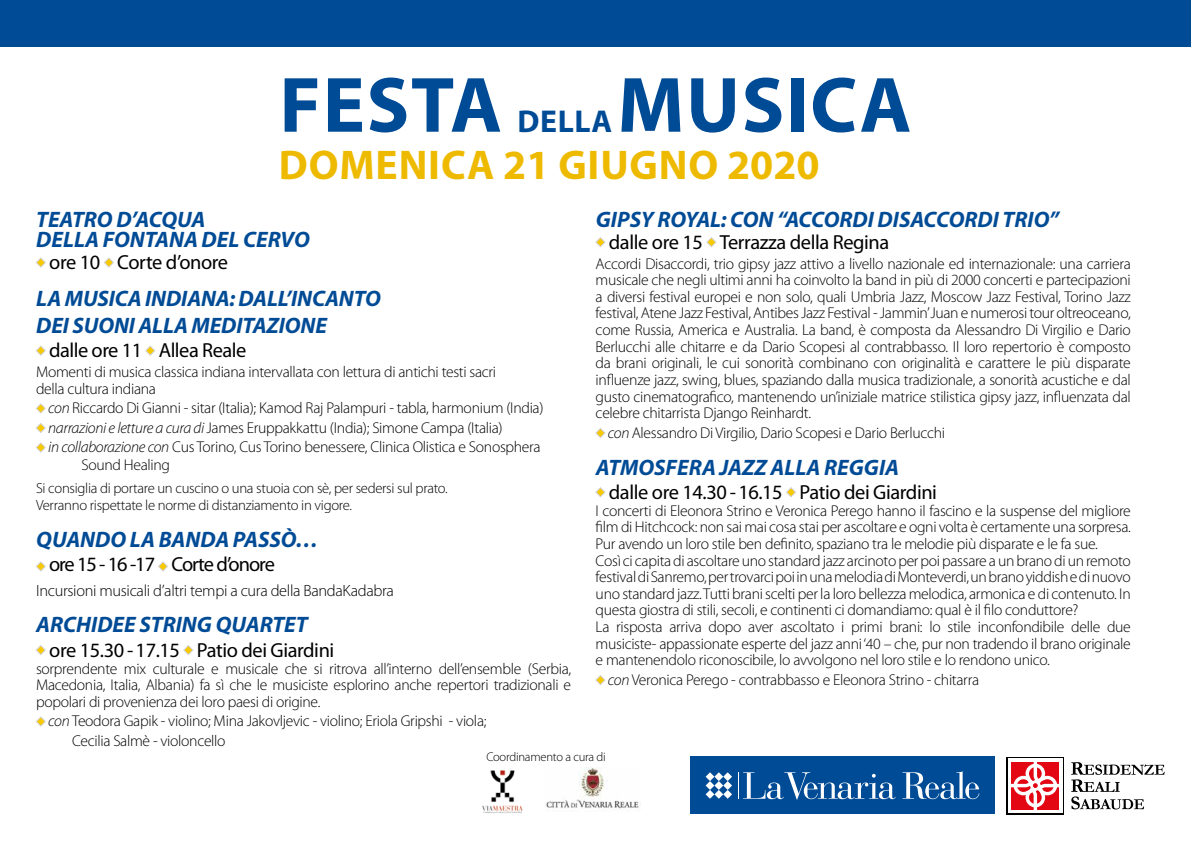
<style>
.page{position:relative;width:1191px;height:842px;background:#fff}
.page>*{position:absolute;margin:0;border:0;box-sizing:border-box;transform-origin:0 0}
.t1{font:700 79.2px "Myriad Pro";letter-spacing:.02em;color:#004b96}
.t2{font:700 41.7px "Myriad Pro";letter-spacing:.02em;color:#eeba00}
.t3{font:700 31.7px "Myriad Pro";letter-spacing:.02em;color:#004b96}
.t4{font:italic 700 22.4px/20.4px "Myriad Pro";color:#004b96}
.t5{font:20.4px "Myriad Pro";letter-spacing:-.02em;color:#000}
.t6{font:20.4px "Myriad Pro";letter-spacing:-.05em;color:#000}
.t7{font:300 16.3px "Myriad Pro";letter-spacing:-.02em;color:#000}
.t8{font:300 15.7px/16.6px "Myriad Pro";letter-spacing:-.02em;color:#000}
.t9{font:300 14.7px/17.6px "Myriad Pro";letter-spacing:-.02em;color:#000}
.t10{font:300 12.6px "Myriad Pro";letter-spacing:-.02em;color:#000}
.s1{font-style:italic}
</style>
<div class="page">
<div style="left:0;top:0;width:1191px;height:47px;background:#004b96"></div>
<div style="left:690px;top:757px;width:304px;height:57px;background:#004b96"></div>
<svg style="left:705px;top:772px;width:27px;height:27px"></svg>
<svg style="left:738px;top:772px;width:157px;height:28px"></svg>
<svg style="left:902px;top:771px;width:77px;height:28px"></svg>
<div style="left:1006px;top:757px;width:57px;height:57px;background:#000"></div>
<div style="left:1008px;top:758px;width:54px;height:55px;background:#fff"></div>
<svg style="left:1011px;top:762px;width:48px;height:48px"></svg>
<svg style="left:1071px;top:762px;width:93px;height:47px"></svg>
<img style="left:482px;top:770px;width:41px;height:44px">
<img style="left:546px;top:768px;width:95px;height:42px">
<svg style="left:36px;top:257px;width:10px;height:11px"></svg>
<svg style="left:104px;top:257px;width:10px;height:11px"></svg>
<svg style="left:36px;top:345px;width:10px;height:11px"></svg>
<svg style="left:145px;top:345px;width:10px;height:11px"></svg>
<svg style="left:36px;top:403px;width:10px;height:11px"></svg>
<svg style="left:36px;top:423px;width:10px;height:10px"></svg>
<svg style="left:36px;top:442px;width:10px;height:11px"></svg>
<svg style="left:36px;top:561px;width:10px;height:11px"></svg>
<svg style="left:158px;top:561px;width:10px;height:10px"></svg>
<svg style="left:36px;top:645px;width:10px;height:10px"></svg>
<svg style="left:183px;top:645px;width:10px;height:10px"></svg>
<svg style="left:36px;top:716px;width:10px;height:11px"></svg>
<svg style="left:595px;top:237px;width:10px;height:10px"></svg>
<svg style="left:706px;top:237px;width:10px;height:10px"></svg>
<svg style="left:595px;top:428px;width:10px;height:10px"></svg>
<svg style="left:595px;top:487px;width:10px;height:10px"></svg>
<svg style="left:786px;top:487px;width:10px;height:10px"></svg>
<svg style="left:595px;top:675px;width:10px;height:10px"></svg>
<h1 class="t1" style="left:279px;top:61px;width:224px">FESTA</h1>
<h3 class="t3" style="left:517px;top:103px;width:96px">DELLA</h3>
<h1 class="t1" style="left:617px;top:61px;width:296px">MUSICA</h1>
<h2 class="t2" style="left:279px;top:142px;width:542px">DOMENICA 21 GIUGNO 2020</h2>
<h3 class="t4" style="left:36px;top:209px;width:275px">TEATRO D’ACQUA<br>DELLA FONTANA DEL CERVO</h3>
<p class="t5" style="left:49px;top:251px;width:180px">ore 10 Corte d’onore</p>
<h3 class="t4" style="left:36px;top:285px;width:346px;line-height:26.9px">LA MUSICA INDIANA: DALL’INCANTO<br>DEI SUONI ALLA MEDITAZIONE</h3>
<p class="t5" style="left:49px;top:339px;width:198px">dalle ore 11 Allea Reale</p>
<p class="t8" style="left:36px;top:364px;width:462px">Momenti di musica classica indiana intervallata con lettura di antichi testi sacri della cultura indiana</p>
<p class="t8" style="left:48px;top:398px;width:497px;line-height:19.6px"><span class="s1">con</span> Riccardo Di Gianni - sitar (Italia); Kamod Raj Palampuri - tabla, harmonium (India) <span class="s1">narrazioni e letture a cura di</span> James Eruppakkattu (India); Simone Campa (Italia)<br><span class="s1">in collaborazione con</span> Cus Torino, Cus Torino benessere, Clinica Olistica e Sonosphera</p>
<p class="t8" style="left:81px;top:457px;width:90px">Sound Healing</p>
<p class="t9" style="left:36px;top:479px;width:413px">Si consiglia di portare un cuscino o una stuoia con sè, per sedersi sul prato.<br>Verranno rispettate le norme di distanziamento in vigore.</p>
<h3 class="t4" style="left:36px;top:529px;width:284px">QUANDO LA BANDA PASSÒ…</h3>
<p class="t6" style="left:49px;top:553px;width:227px">ore 15 - 16 -17 Corte d’onore</p>
<p class="t7" style="left:36px;top:581px;width:359px">Incursioni musicali d’altri tempi a cura della BandaKadabra</p>
<h3 class="t4" style="left:36px;top:615px;width:273px">ARCHIDEE STRING QUARTET</h3>
<p class="t5" style="left:49px;top:639px;width:287px">ore 15.30 - 17.15 Patio dei Giardini</p>
<p class="t8" style="left:36px;top:660px;width:537px;text-align:justify">sorprendente mix culturale e musicale che si ritrova all’interno dell’ensemble (Serbia, Macedonia, Italia, Albania) fa sì che le musiciste esplorino anche repertori tradizionali e popolari di provenienza dei loro paesi di origine.</p>
<p class="t8" style="left:72px;top:712px;width:416px;line-height:19.6px;text-indent:-24px"><span class="s1">con</span> Teodora Gapik - violino; Mina Jakovljevic - violino; Eriola Gripshi - viola;<br>Cecilia Salmè - violoncello</p>
<h3 class="t4" style="left:596px;top:209px;width:465px">GIPSY ROYAL: CON “ACCORDI DISACCORDI TRIO”</h3>
<p class="t5" style="left:609px;top:231px;width:282px">dalle ore 15 Terrazza della Regina</p>
<p class="t8" style="left:595px;top:255px;width:537px;text-align:justify">Accordi Disaccordi, trio gipsy jazz attivo a livello nazionale ed internazionale: una carriera musicale che negli ultimi anni ha coinvolto la band in più di 2000 concerti e partecipazioni a diversi festival europei e non solo, quali Umbria Jazz, Moscow Jazz Festival, Torino Jazz festival, Atene Jazz Festival, Antibes Jazz Festival - Jammin’Juan e numerosi tour oltreoceano, come Russia, America e Australia. La band, è composta da Alessandro Di Virgilio e Dario Berlucchi alle chitarre e da Dario Scopesi al contrabbasso. Il loro repertorio è composto da brani originali, le cui sonorità combinano con originalità e carattere le più disparate influenze jazz, swing, blues, spaziando dalla musica tradizionale, a sonorità acustiche e dal gusto cinematografico, mantenendo un’iniziale matrice stilistica gipsy jazz, influenzata dal celebre chitarrista Django Reinhardt.</p>
<p class="t8" style="left:608px;top:425px;width:339px"><span class="s1">con</span> Alessandro Di Virgilio, Dario Scopesi e Dario Berlucchi</p>
<h3 class="t4" style="left:596px;top:457px;width:305px">ATMOSFERA JAZZ ALLA REGGIA</h3>
<p class="t5" style="left:609px;top:481px;width:330px">dalle ore 14.30 - 16.15 Patio dei Giardini</p>
<p class="t8" style="left:595px;top:502px;width:537px">I concerti di Eleonora Strino e Veronica Perego hanno il fascino e la suspense del migliore film di Hitchcock: non sai mai cosa stai per ascoltare e ogni volta è certamente una sorpresa.<br>Pur avendo un loro stile ben definito, spaziano tra le melodie più disparate e le fa sue.<br>Così ci capita di ascoltare uno standard jazz arcinoto per poi passare a un brano di un remoto festival di Sanremo, per trovarci poi in una melodia di Monteverdi, un brano yiddish e di nuovo uno standard jazz. Tutti brani scelti per la loro bellezza melodica, armonica e di contenuto. In questa giostra di stili, secoli, e continenti ci domandiamo: qual è il filo conduttore?<br>La risposta arriva dopo aver ascoltato i primi brani: lo stile inconfondibile delle due musiciste- appassionate esperte del jazz anni ‘40 – che, pur non tradendo il brano originale e mantenendolo riconoscibile, lo avvolgono nel loro stile e lo rendono unico.</p>
<p class="t8" style="left:608px;top:672px;width:373px"><span class="s1">con</span> Veronica Perego - contrabbasso e Eleonora Strino - chitarra</p>
<p class="t10" style="left:486px;top:750px;width:121px">Coordinamento a cura di</p>
</div>
